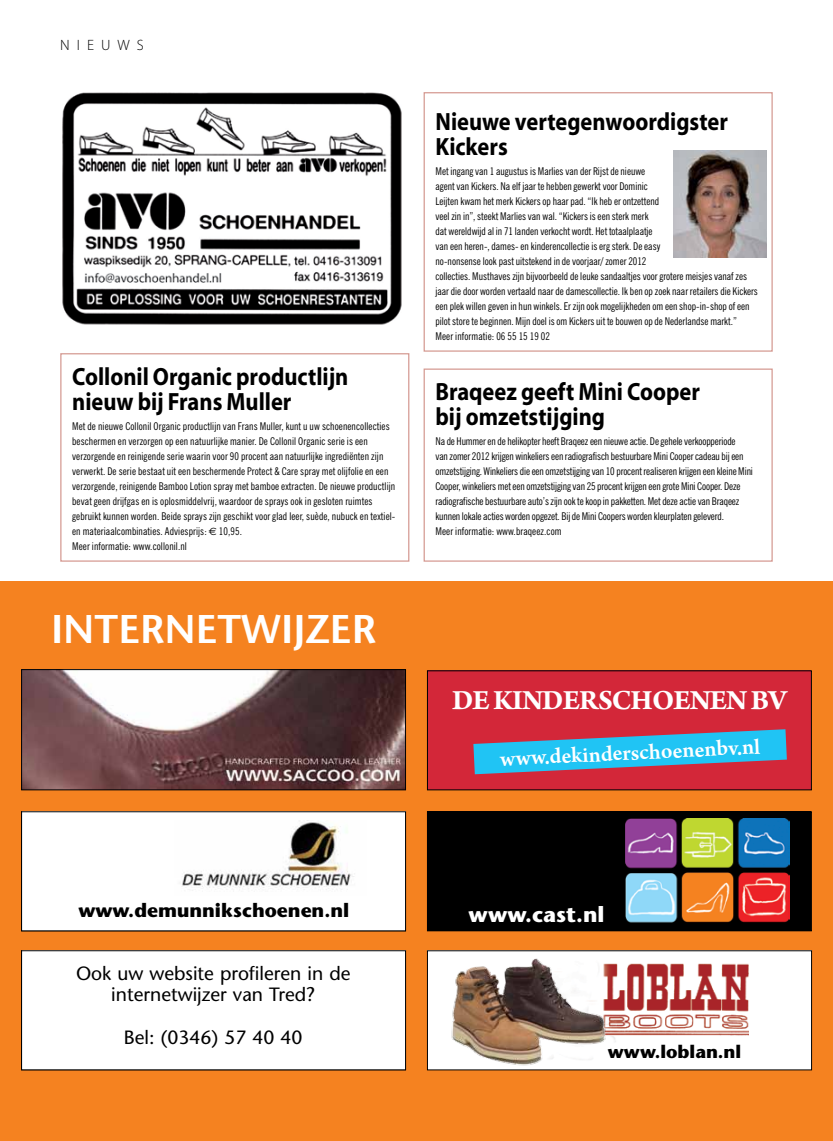
<style>
.page{position:relative;width:833px;height:1141px;background:#fff}
.page>*{position:absolute;margin:0;border:0;box-sizing:border-box;transform-origin:0 0}
.t1{font:600 40px "Stone Sans";color:#fff}
.t2{font:700 29.38px "Arno Pro";letter-spacing:-.03em;color:#fff}
.t3{font:700 25px/25px "Myriad";color:#000;scale:.9 1}
.t4{font:600 23px "Arno Pro";color:#fff}
.t5{font:700 21.75px "Stone Sans";color:#fff}
.t6{font:19.25px/21.1px "Stone Sans";color:#000;text-align:center}
.t7{font:700 19.25px "Stone Sans";color:#000}
.t8{font:700 18px "Stone Sans";color:#000}
.t9{font:300 15px "Myriad Pro";letter-spacing:.465em;color:#000}
.t10{font:condensed 10.62px/15px "News Gothic BT";color:#000}
.s1{font-family:"Euro Sans";font-stretch:normal}
</style>
<div class="page">
<div style="left:0;top:581px;width:833px;height:560px;background:#f58220"></div>
<div style="left:22px;top:812px;width:383px;height:119px;background:#fff"></div>
<div style="left:22px;top:951px;width:383px;height:119px;background:#fff"></div>
<div style="left:427px;top:812px;width:384px;height:119px;background:#000"></div>
<div style="left:427px;top:811px;width:384px;height:120px;border:1px solid #000"></div>
<img style="left:625px;top:818px;width:164px;height:105px">
<div style="left:427px;top:671px;width:384px;height:119px;background:#d32739"></div>
<svg style="left:473px;top:729px;width:314px;height:45px"></svg>
<img style="left:23px;top:671px;width:381px;height:117px">
<div style="left:21px;top:669px;width:385px;height:121px;border:1px solid #000"></div>
<img style="left:62px;top:92px;width:340px;height:233px">
<div style="left:423px;top:92px;width:349px;height:260px;border:1px solid #d59a92"></div>
<div style="left:427px;top:951px;width:384px;height:119px;background:#fff"></div>
<div style="left:427px;top:950px;width:385px;height:120px;border:1px solid #000"></div>
<img style="left:616px;top:963px;width:132px;height:73px">
<img style="left:441px;top:950px;width:175px;height:121px">
<div style="left:423px;top:369px;width:349px;height:193px;border:1px solid #d59a92"></div>
<img style="left:673px;top:150px;width:93px;height:107px">
<div style="left:60px;top:353px;width:349px;height:209px;border:1px solid #d59a92"></div>
<h3 class="t9" style="left:60px;top:36px;width:85px">NIEUWS</h3>
<h3 class="t3" style="left:72px;top:365px;width:308px">Collonil Organic productlijn nieuw bij Frans Muller</h3>
<p class="t10" style="left:72px;top:418px;width:325px">Met de nieuwe Collonil Organic productlijn van Frans Muller, kunt u uw schoenencollecties beschermen en verzorgen op een natuurlijke manier. De Collonil Organic serie is een verzorgende en reinigende serie waarin voor 90 procent aan natuurlijke ingrediënten zijn verwerkt. De serie bestaat uit een beschermende Protect &amp; Care spray met olijfolie en een verzorgende, reinigende Bamboo Lotion spray met bamboe extracten. De nieuwe productlijn bevat geen drijfgas en is oplosmiddelvrij, waardoor de sprays ook in gesloten ruimtes gebruikt kunnen worden. Beide sprays zijn geschikt voor glad leer, suède, nubuck en textiel&shy;en materiaalcombinaties. Adviesprijs: <span class="s1">€</span> 10,95.<br>Meer informatie: www.collonil.nl</p>
<h1 class="t1" style="left:51px;top:604px;width:327px">INTERNETWIJZER</h1>
<h3 class="t3" style="left:435px;top:110px;width:326px">Nieuwe vertegenwoordigster<br>Kickers</h3>
<p class="t10" style="left:435px;top:163px;width:324px">Met ingang van 1 augustus is Marlies van der Rijst de nieuwe<br>agent van Kickers. Na elf jaar te hebben gewerkt voor Dominic<br>Leijten kwam het merk Kickers op haar pad. “Ik heb er ontzettend<br>veel zin in”, steekt Marlies van wal. “Kickers is een sterk merk<br>dat wereldwijd al in 71 landen verkocht wordt. Het totaalplaatje<br>van een heren-, dames- en kinderencollectie is erg sterk. De easy<br>no-nonsense look past uitstekend in de voorjaar/ zomer 2012<br>collecties. Musthaves zijn bijvoorbeeld de leuke sandaaltjes voor grotere meisjes vanaf zes jaar die door worden vertaald naar de damescollectie. Ik ben op zoek naar retailers die Kickers een plek willen geven in hun winkels. Er zijn ook mogelijkheden om een shop-in-shop of een pilot store te beginnen. Mijn doel is om Kickers uit te bouwen op de Nederlandse markt.”<br>Meer informatie: 06 55 15 19 02</p>
<h3 class="t3" style="left:435px;top:380px;width:295px">Braqeez geeft Mini Cooper bij omzetstijging</h3>
<p class="t10" style="left:435px;top:433px;width:319px">Na de Hummer en de helikopter heeft Braqeez een nieuwe actie. De gehele verkoopperiode<br>van zomer 2012 krijgen winkeliers een radiografisch bestuurbare Mini Cooper cadeau bij een omzetstijging. Winkeliers die een omzetstijging van 10 procent realiseren krijgen een kleine Mini Cooper, winkeliers met een omzetstijging van 25 procent krijgen een grote Mini Cooper. Deze radiografische bestuurbare auto’s zijn ook te koop in pakketten. Met deze actie van Braqeez kunnen lokale acties worden opgezet. Bij de Mini Coopers worden kleurplaten geleverd.<br>Meer informatie: www.braqeez.com</p>
<h2 class="t2" style="left:452px;top:683px;width:336px">DE KINDERSCHOENEN BV</h2>
<h3 class="t4" style="left:499px;top:746px;width:261px;rotate:-3deg">www.dekinderschoenenbv.nl</h3>
<h3 class="t7" style="left:78px;top:898px;width:272px">www.demunnikschoenen.nl</h3>
<h3 class="t6" style="left:76px;top:963px;width:276px">Ook uw website profileren in de internetwijzer van Tred?</h3>
<h3 class="t6" style="left:124px;top:1026px;width:180px">Bel: (0346) 57 40 40</h3>
<h3 class="t5" style="left:468px;top:900px;width:137px">www.cast.nl</h3>
<h3 class="t8" style="left:608px;top:1040px;width:135px">www.loblan.nl</h3>
</div>
